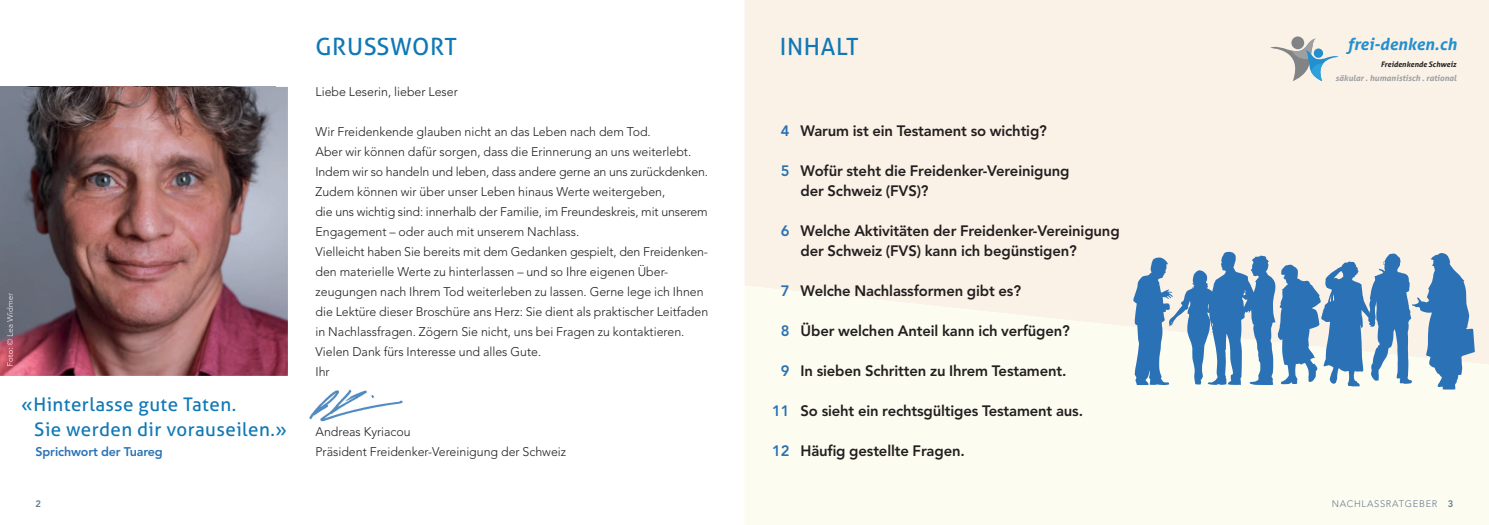
<style>
.page{position:relative;width:1489px;height:525px;background:#fff}
.page>*{position:absolute;margin:0;border:0;box-sizing:border-box;transform-origin:0 0}
.t1{font:23.75px "Aller";letter-spacing:.025em;color:#0f78b5}
.t2{font:18.75px/25px "Aller";letter-spacing:.025em;color:#0f78b5}
.t3{font:italic 700 16.5px "Aller";color:#238fce}
.t4{font:800 15px/20px "Avenir LT";letter-spacing:-.01em;color:#231f20}
.t5{font:300 12.5px/20px "Avenir LT";color:#231f20}
.t6{font:800 12.5px "Avenir LT";letter-spacing:-.01em;color:#2a72b5}
.t7{font:300 9.38px "Avenir LT";letter-spacing:.075em;color:#667b90}
.t8{font:800 9.38px "Avenir LT";color:#667b90}
.t9{font:italic 700 8.25px "Aller";color:#9d9fa2}
.t10{font:italic 700 7.62px "Aller";color:#231f20}
.s1{color:#2a72b5}
.s2{font-weight:800}
</style>
<div class="page">
<div style="left:744px;top:0;width:744px;height:286px;background:#faf1e7"></div>
<div style="left:745px;top:286px;width:743px;height:238px;background:#fcfdf0"></div>
<svg style="left:1132px;top:251px;width:356px;height:138px"></svg>
<img style="left:309px;top:389px;width:94px;height:33px">
<svg style="left:1291px;top:36px;width:12px;height:13px"></svg>
<svg style="left:1269px;top:38px;width:69px;height:43px;background:#c9d0d1"></svg>
<img style="left:0;top:87px;width:288px;height:288px">
<img style="left:7px;top:293px;width:6px;height:73px">
<h2 class="t2" style="left:34px;top:391px;width:254px;text-indent:-13px">«Hinterlasse gute Taten.<br>Sie werden dir vorauseilen.»</h2>
<p class="t6" style="left:35px;top:444px;width:129px">Sprichwort der Tuareg</p>
<h1 class="t1" style="left:315px;top:32px;width:143px">GRUSSWORT</h1>
<p class="t5" style="left:315px;top:81px;width:144px">Liebe Leserin, lieber Leser</p>
<p class="t5" style="left:315px;top:121px;width:394px">Wir Freidenkende glauben nicht an das Leben nach dem Tod.<br>Aber wir können dafür sorgen, dass die Erinnerung an uns weiterlebt.<br>Indem wir so handeln und leben, dass andere gerne an uns zurückdenken.<br>Zudem können wir über unser Leben hinaus Werte weitergeben,<br>die uns wichtig sind: innerhalb der Familie, im Freundeskreis, mit unserem Engagement – oder auch mit unserem Nachlass.<br>Vielleicht haben Sie bereits mit dem Gedanken gespielt, den Freidenken&shy;den materielle Werte zu hinterlassen – und so Ihre eigenen Über&shy;zeugungen nach Ihrem Tod weiterleben zu lassen. Gerne lege ich Ihnen die Lektüre dieser Broschüre ans Herz: Sie dient als praktischer Leitfaden in Nachlassfragen. Zögern Sie nicht, uns bei Fragen zu kontaktieren.<br>Vielen Dank fürs Interesse und alles Gute.<br>Ihr</p>
<p class="t5" style="left:315px;top:421px;width:252px">Andreas Kyriacou<br>Präsident Freidenker-Vereinigung der Schweiz</p>
<h1 class="t1" style="left:780px;top:32px;width:80px">INHALT</h1>
<p class="t4" style="left:780px;top:120px;width:268px"><span class="s1">4</span> Warum ist ein Testament so wichtig?</p>
<p class="t4" style="left:800px;top:160px;width:270px;text-indent:-20px"><span class="s1">5</span> Wofür steht die Freidenker-Vereinigung der Schweiz (FVS)?</p>
<p class="t4" style="left:800px;top:220px;width:320px;text-indent:-20px"><span class="s1">6</span> Welche Aktivitäten der Freidenker-Vereinigung der Schweiz (FVS) kann ich begünstigen?</p>
<p class="t4" style="left:780px;top:280px;width:242px"><span class="s1">7</span> Welche Nachlassformen gibt es?</p>
<p class="t4" style="left:780px;top:320px;width:291px"><span class="s1">8</span> Über welchen Anteil kann ich verfügen?</p>
<p class="t4" style="left:780px;top:360px;width:287px"><span class="s1">9</span> In sieben Schritten zu Ihrem Testament.</p>
<p class="t4" style="left:772px;top:400px;width:312px"><span class="s1">11</span> So sieht ein rechtsgültiges Testament aus.</p>
<p class="t4" style="left:772px;top:440px;width:194px"><span class="s1">12</span> Häufig gestellte Fragen.</p>
<h3 class="t3" style="left:1347px;top:34px;width:110px">frei-denken.ch</h3>
<p class="t10" style="left:1380px;top:59px;width:77px">Freidenkende Schweiz</p>
<p class="t9" style="left:1335px;top:72px;width:123px">säkular . humanistisch . rational</p>
<p class="t8" style="left:35px;top:498px;width:7px">2</p>
<p class="t7" style="left:1331px;top:498px;width:123px">NACHLASSRATGEBER <span class="s2">3</span></p>
</div>
